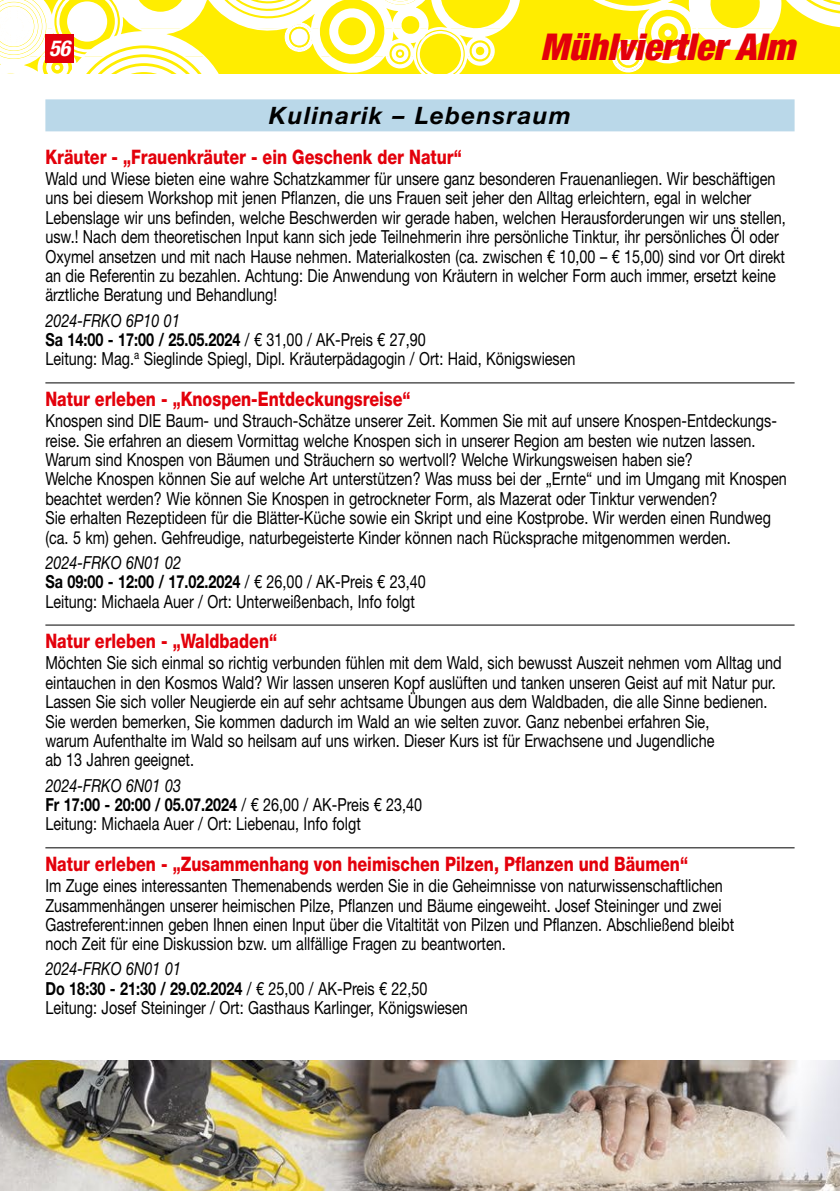
<style>
.page{position:relative;width:840px;height:1191px;background:#fff}
.page>*{position:absolute;margin:0;border:0;box-sizing:border-box;transform-origin:0 0}
.t1{font:italic 900 condensed 37px "Helvetica Neue LT Std";color:#e3000b}
.t2{font:italic 700 24px "Helvetica Neue LT Std";letter-spacing:.06em;color:#000}
.t3{font:italic 700 condensed 22px "Helvetica Neue LT Std";color:#fff}
.t4{font:800 20px "Helvetica Neue LT Std";color:#e3000b;scale:.8 1}
.t5{font:18px/19.4px "Helvetica Neue LT Std";color:#000;scale:.8 1}
.s1{font-style:italic}
.s2{font-weight:700}
</style>
<div class="page">
<hr style="left:45px;top:382px;width:749px;height:1px;background:#000">
<hr style="left:45px;top:624px;width:749px;height:1px;background:#000">
<hr style="left:45px;top:847px;width:749px;height:1px;background:#000">
<svg style="left:0;top:0;width:840px;height:132px"></svg>
<div style="left:45px;top:34px;width:29px;height:28px;background:#e3000b"></div>
<img style="left:0;top:1060px;width:839px;height:131px">
<p class="t3" style="left:49px;top:35px;width:23px">56</p>
<h1 class="t1" style="left:540px;top:24px;width:255px">Mühlviertler Alm</h1>
<h2 class="t2" style="left:269px;top:100px;width:303px">Kulinarik – Lebensraum</h2>
<p class="t4" style="left:45px;top:145px;width:521px">Kräuter - „Frauenkräuter - ein Geschenk der Natur“</p>
<p class="t5" style="left:45px;top:169px;width:926px">Wald und Wiese bieten eine wahre Schatzkammer für unsere ganz besonderen Frauenanliegen. Wir beschäftigen uns bei diesem Workshop mit jenen Pflanzen, die uns Frauen seit jeher den Alltag erleichtern, egal in welcher Lebenslage wir uns befinden, welche Beschwerden wir gerade haben, welchen Herausforderungen wir uns stellen, usw.! Nach dem theoretischen Input kann sich jede Teilnehmerin ihre persönliche Tinktur, ihr persönliches Öl oder Oxymel ansetzen und mit nach Hause nehmen. Materialkosten (ca. zwischen € 10,00 – € 15,00) sind vor Ort direkt an die Referentin zu bezahlen. Achtung: Die Anwendung von Kräutern in welcher Form auch immer, ersetzt keine ärztliche Beratung und Behandlung!</p>
<p class="t5" style="left:45px;top:310px;width:664px"><span class="s1">2024-FRKO 6P10 01<br></span><span class="s2">Sa 14:00 - 17:00 / 25.05.2024</span> / € 31,00 / AK-Preis € 27,90<br>Leitung: Mag.<sup>a</sup> Sieglinde Spiegl, Dipl. Kräuterpädagogin / Ort: Haid, Königswiesen</p>
<p class="t4" style="left:45px;top:387px;width:458px">Natur erleben - „Knospen-Entdeckungsreise“</p>
<p class="t5" style="left:45px;top:411px;width:927px">Knospen sind DIE Baum- und Strauch-Schätze unserer Zeit. Kommen Sie mit auf unsere Knospen-Entdeckungs&shy;reise. Sie erfahren an diesem Vormittag welche Knospen sich in unserer Region am besten wie nutzen lassen.<br>Warum sind Knospen von Bäumen und Sträuchern so wertvoll? Welche Wirkungsweisen haben sie?<br>Welche Knospen können Sie auf welche Art unterstützen? Was muss bei der „Ernte“ und im Umgang mit Knospen beachtet werden? Wie können Sie Knospen in getrockneter Form, als Mazerat oder Tinktur verwenden?<br>Sie erhalten Rezeptideen für die Blätter-Küche sowie ein Skript und eine Kostprobe. Wir werden einen Rundweg (ca. 5 km) gehen. Gehfreudige, naturbegeisterte Kinder können nach Rücksprache mitgenommen werden.</p>
<p class="t5" style="left:45px;top:552px;width:476px"><span class="s1">2024-FRKO 6N01 02<br></span><span class="s2">Sa 09:00 - 12:00 / 17.02.2024</span> / € 26,00 / AK-Preis € 23,40<br>Leitung: Michaela Auer / Ort: Unterweißenbach, Info folgt</p>
<p class="t4" style="left:45px;top:629px;width:291px">Natur erleben - „Waldbaden“</p>
<p class="t5" style="left:45px;top:653px;width:921px">Möchten Sie sich einmal so richtig verbunden fühlen mit dem Wald, sich bewusst Auszeit nehmen vom Alltag und eintauchen in den Kosmos Wald? Wir lassen unseren Kopf auslüften und tanken unseren Geist auf mit Natur pur.<br>Lassen Sie sich voller Neugierde ein auf sehr achtsame Übungen aus dem Waldbaden, die alle Sinne bedienen.<br>Sie werden bemerken, Sie kommen dadurch im Wald an wie selten zuvor. Ganz nebenbei erfahren Sie,<br>warum Aufenthalte im Wald so heilsam auf uns wirken. Dieser Kurs ist für Erwachsene und Jugendliche<br>ab 13 Jahren geeignet.</p>
<p class="t5" style="left:45px;top:775px;width:472px"><span class="s1">2024-FRKO 6N01 03<br></span><span class="s2">Fr 17:00 - 20:00 / 05.07.2024</span> / € 26,00 / AK-Preis € 23,40<br>Leitung: Michaela Auer / Ort: Liebenau, Info folgt</p>
<p class="t4" style="left:45px;top:852px;width:804px">Natur erleben - „Zusammenhang von heimischen Pilzen, Pflanzen und Bäumen“</p>
<p class="t5" style="left:45px;top:875px;width:862px">Im Zuge eines interessanten Themenabends werden Sie in die Geheimnisse von naturwissenschaftlichen Zusammenhängen unserer heimischen Pilze, Pflanzen und Bäume eingeweiht. Josef Steininger und zwei Gastreferent:innen geben Ihnen einen Input über die Vitaltität von Pilzen und Pflanzen. Abschließend bleibt noch Zeit für eine Diskussion bzw. um allfällige Fragen zu beantworten.</p>
<p class="t5" style="left:45px;top:959px;width:529px"><span class="s1">2024-FRKO 6N01 01<br></span><span class="s2">Do 18:30 - 21:30 / 29.02.2024</span> / € 25,00 / AK-Preis € 22,50<br>Leitung: Josef Steininger / Ort: Gasthaus Karlinger, Königswiesen</p>
</div>
